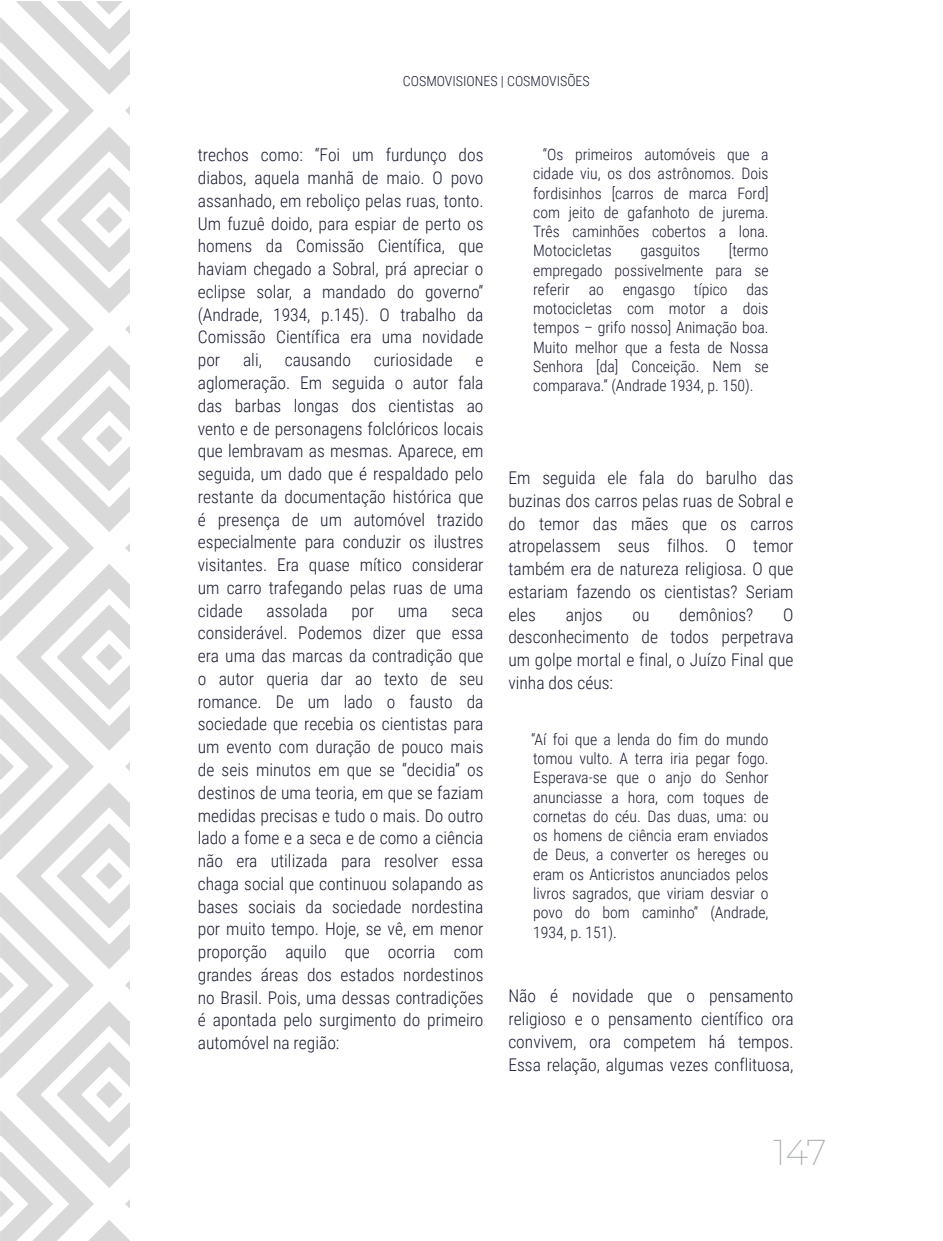
<style>
.page{position:relative;width:943px;height:1241px;background:#fff}
.page>*{position:absolute;margin:0;border:0;box-sizing:border-box;transform-origin:0 0}
.t1{font:200 35px "Montserrat";color:#aab2ab}
.t2{font:300 17.5px/22.8px "Roboto Condensed";color:#191c33;text-align:justify}
.t3{font:300 15.75px/19.2px "Roboto Condensed";color:#191c33;text-align:justify}
.t4{font:300 14px "Roboto Condensed";color:#191c33}
</style>
<div class="page">
<div style="left:1px;top:1px;width:129px;height:1239px;background:#bfbfbf;opacity:.15"></div>
<p class="t4" style="left:403px;top:71px;width:188px">COSMOVISIONES | COSMOVISÕES</p>
<p class="t2" style="left:198px;top:143px;width:287px">trechos como: “Foi um furdunço dos diabos, aquela manhã de maio. O povo assanhado, em reboliço pelas ruas, tonto.<br>Um fuzuê doido, para espiar de perto os homens da Comissão Científica, que haviam chegado a Sobral, prá apreciar o eclipse solar, a mandado do governo” (Andrade, 1934, p.145). O trabalho da Comissão Científica era uma novidade por</p>
<p class="t2" style="left:243px;top:348px;width:20px">ali,</p>
<p class="t2" style="left:285px;top:348px;width:68px">causando</p>
<p class="t2" style="left:374px;top:348px;width:80px">curiosidade</p>
<p class="t2" style="left:198px;top:348px;width:287px;text-indent:278px">e aglomeração. Em seguida o autor fala das barbas longas dos cientistas ao vento e de personagens folclóricos locais que lembravam as mesmas. Aparece, em seguida, um dado que é respaldado pelo restante da documentação histórica que é presença de um automóvel trazido especialmente para conduzir os ilustres visitantes. Era quase mítico considerar um carro trafegando pelas ruas de uma cidade</p>
<p class="t2" style="left:266px;top:598px;width:63px">assolada</p>
<p class="t2" style="left:351px;top:598px;width:24px">por</p>
<p class="t2" style="left:398px;top:598px;width:31px">uma</p>
<p class="t2" style="left:198px;top:598px;width:287px;text-indent:254px">seca considerável. Podemos dizer que essa era uma das marcas da contradição que o autor queria dar ao texto de seu romance. De um lado o fausto da sociedade que recebia os cientistas para um evento com duração de pouco mais de seis minutos em que se “decidia” os destinos de uma teoria, em que se faziam medidas precisas e tudo o mais. Do outro lado a fome e a seca e de como a ciência não era utilizada para resolver essa chaga social que continuou solapando as bases sociais da sociedade nordestina por muito tempo. Hoje, se vê, em menor proporção aquilo que ocorria com grandes áreas dos estados nordestinos no Brasil. Pois, uma dessas contradições é apontada pelo surgimento do primeiro automóvel na região:</p>
<p class="t3" style="left:533px;top:144px;width:237px;text-indent:10px">“Os primeiros automóveis que a cidade viu, os dos astrônomos. Dois fordisinhos [carros de marca Ford] com jeito de gafanhoto de jurema.<br>Três caminhões cobertos a lona.<br>Motocicletas</p>
<p class="t3" style="left:533px;top:240px;width:237px;text-indent:196px">[termo empregado possivelmente para se referir ao engasgo típico das motocicletas com motor a dois tempos – grifo nosso] Animação boa.<br>Muito melhor que a festa de Nossa Senhora [da] Conceição. Nem se comparava.” (Andrade 1934, p. 150).</p>
<p class="t3" style="left:640px;top:240px;width:61px">gasguitos</p>
<p class="t2" style="left:508px;top:465px;width:287px">Em seguida ele fala do barulho das buzinas dos carros pelas ruas de Sobral e do temor das mães que os carros atropelassem seus filhos. O temor também era de natureza religiosa. O que estariam fazendo os cientistas? Seriam eles</p>
<p class="t2" style="left:565px;top:602px;width:38px">anjos</p>
<p class="t2" style="left:632px;top:602px;width:19px">ou</p>
<p class="t2" style="left:679px;top:602px;width:76px">demônios?</p>
<p class="t2" style="left:508px;top:602px;width:287px;text-indent:275px">O desconhecimento de todos perpetrava um golpe mortal e final, o Juízo Final que vinha dos céus:</p>
<p class="t3" style="left:531px;top:729px;width:239px">“Aí foi que a lenda do fim do mundo tomou vulto. A terra iria pegar fogo.<br>Esperava-se que o anjo do Senhor anunciasse a hora, com toques de cornetas do céu. Das duas, uma: ou os homens de ciência eram enviados de Deus, a converter os hereges ou eram os Anticristos anunciados pelos livros sagrados, que viriam desviar o povo do bom caminho” (Andrade, 1934, p. 151).</p>
<p class="t2" style="left:508px;top:983px;width:287px">Não é novidade que o pensamento religioso e o pensamento científico ora convivem, ora competem há tempos.<br>Essa relação, algumas vezes conflituosa,</p>
<h1 class="t1" style="left:773px;top:1130px;width:55px">147</h1>
</div>
